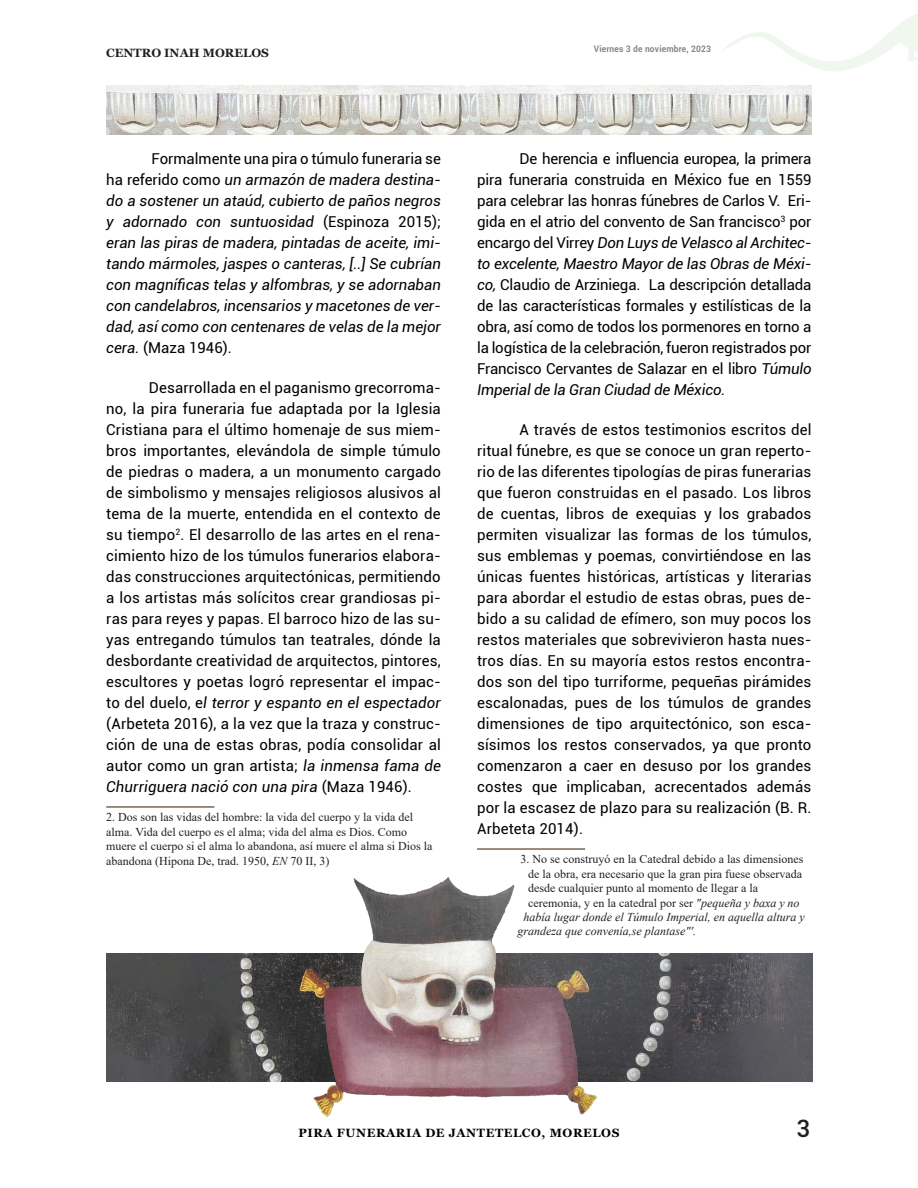
<style>
.page{position:relative;width:918px;height:1188px;background:#fff}
.page>*{position:absolute;margin:0;border:0;box-sizing:border-box;transform-origin:0 0}
.t1{font:500 24px "Roboto";color:#231f20}
.TEXTO_COMPLETO{font:15px/21px "Roboto";letter-spacing:.01em;color:#000;text-align:justify}
.TEXTO_COMPLETO-2{font:italic 15px/21px "Roboto";color:#000;text-align:justify}
.Texto_nota_al{font:12px/14.4px "Times New Roman";color:#231f20}
.Texto_nota_al-2{font:italic 12px "Times New Roman";color:#231f20}
.t2{font:700 12px "Georgia";letter-spacing:.05em;color:#000001}
.t3{font:700 12px "Georgia";color:#231f20}
.t4{font:700 9px "Roboto";letter-spacing:.02em;color:#878787;scale:.94 1}
.s1{font-style:normal}
.s2{font-style:italic}
</style>
<div class="page">
<hr style="left:106px;top:807px;width:108px;height:1px;background:#7a6b59">
<img style="left:106px;top:954px;width:706px;height:128px">
<img style="left:238px;top:848px;width:435px;height:269px">
<img style="left:106px;top:85px;width:706px;height:49px">
<svg style="left:722px;top:14px;width:196px;height:57px"></svg>
<p class="t3" style="left:106px;top:45px;width:164px">CENTRO INAH MORELOS</p>
<p class="t4" style="left:594px;top:43px;width:126px">Viernes 3 de noviembre, 2023</p>
<p class="TEXTO_COMPLETO-2" style="left:106px;top:148px;width:336px;text-indent:45px"><span class="s1">Formalmente una pira o túmulo funeraria se ha referido como</span> un armazón de madera destina&shy;do a sostener un ataúd, cubierto de paños negros y adornado con suntuosidad <span class="s1">(Espinoza 2015); </span>eran las piras de madera, pintadas de aceite, imi&shy;tando mármoles, jaspes o canteras, [..] Se cubrían con magníficas telas y alfombras, y se adornaban con candelabros, incensarios y macetones de ver&shy;dad, así como con centenares de velas de la mejor cera. <span class="s1">(Maza 1946).</span></p>
<p class="TEXTO_COMPLETO" style="left:106px;top:377px;width:336px;text-indent:43px">Desarrollada en el paganismo grecorroma&shy;no, la pira funeraria fue adaptada por la Iglesia Cristiana para el último homenaje de sus miem&shy;bros importantes, elevándola de simple túmulo de piedras o madera, a un monumento cargado de simbolismo y mensajes religiosos alusivos al tema de la muerte, entendida en el contexto de su tiempo<sup>2</sup>. El desarrollo de las artes en el rena&shy;cimiento hizo de los túmulos funerarios elabora&shy;das construcciones arquitectónicas, permitiendo a los artistas más solícitos crear grandiosas pi&shy;ras para reyes y papas. El barroco hizo de las su&shy;yas entregando túmulos tan teatrales, dónde la desbordante creatividad de arquitectos, pintores, escultores y poetas logró representar el impac&shy;to del duelo, e<span class="s2">l terror y espanto en el espectador </span>(Arbeteta 2016), a la vez que la traza y construc&shy;ción de una de estas obras, podía consolidar al autor como un gran artista; <span class="s2">la inmensa fama de Churriguera nació con una pira</span> (Maza 1946).</p>
<p class="Texto_nota_al" style="left:106px;top:810px;width:328px">2. Dos son las vidas del hombre: la vida del cuerpo y la vida del alma. Vida del cuerpo es el alma; vida del alma es Dios. Como muere el cuerpo si el alma lo abandona, así muere el alma si Dios la abandona (Hipona De, trad. 1950, <span class="s2">EN</span> 70 II, 3)</p>
<p class="TEXTO_COMPLETO" style="left:477px;top:148px;width:336px;text-indent:43px">De herencia e influencia europea, la primera pira funeraria construida en México fue en 1559 para celebrar las honras fúnebres de Carlos V. Eri&shy;gida en el atrio del convento de San francisco<sup>3</sup> por encargo del Virrey <span class="s2">Don Luys de Velasco al Architec&shy;to excelente, Maestro Mayor de las Obras de Méxi&shy;co,</span> Claudio de Arziniega. La descripción detallada de las características formales y estilísticas de la obra, así como de todos los pormenores en torno a la logística de la celebración, fueron registrados por Francisco Cervantes de Salazar en el libro <span class="s2">Túmulo Imperial de la Gran Ciudad de México.</span></p>
<p class="TEXTO_COMPLETO" style="left:477px;top:419px;width:336px;text-indent:43px">A través de estos testimonios escritos del ritual fúnebre, es que se conoce un gran reperto&shy;rio de las diferentes tipologías de piras funerarias que fueron construidas en el pasado. Los libros de cuentas, libros de exequias y los grabados permiten visualizar las formas de los túmulos, sus emblemas y poemas, convirtiéndose en las únicas fuentes históricas, artísticas y literarias para abordar el estudio de estas obras, pues de&shy;bido a su calidad de efímero, son muy pocos los restos materiales que sobrevivieron hasta nues&shy;tros días. En su mayoría estos restos encontra&shy;dos son del tipo turriforme, pequeñas pirámides escalonadas, pues de los túmulos de grandes dimensiones de tipo arquitectónico, son esca&shy;sísimos los restos conservados, ya que pronto comenzaron a caer en desuso por los grandes costes que implicaban, acrecentados además por la escasez de plazo para su realización (B. R.<br>Arbeteta 2014).</p>
<p class="Texto_nota_al" style="left:521px;top:852px;width:284px">3. No se construyó en la Catedral debido a las dimensiones</p>
<p class="Texto_nota_al" style="left:528px;top:866px;width:276px">de la obra, era necesario que la gran pira fuese observada</p>
<p class="Texto_nota_al" style="left:528px;top:881px;width:231px">desde cualquier punto al momento de llegar a la</p>
<p class="Texto_nota_al" style="left:528px;top:895px;width:273px">ceremonia, y en la catedral por ser <span class="s2">"pequeña y baxa y no</span></p>
<p class="Texto_nota_al-2" style="left:524px;top:909px;width:283px">había lugar donde el Túmulo Imperial, en aquella altura y</p>
<p class="Texto_nota_al-2" style="left:518px;top:923px;width:180px">grandeza que convenía,se plantase"'.</p>
<p class="t2" style="left:298px;top:1125px;width:323px">PIRA FUNERARIA DE JANTETELCO, MORELOS</p>
<h1 class="t1" style="left:796px;top:1112px;width:15px">3</h1>
</div>
